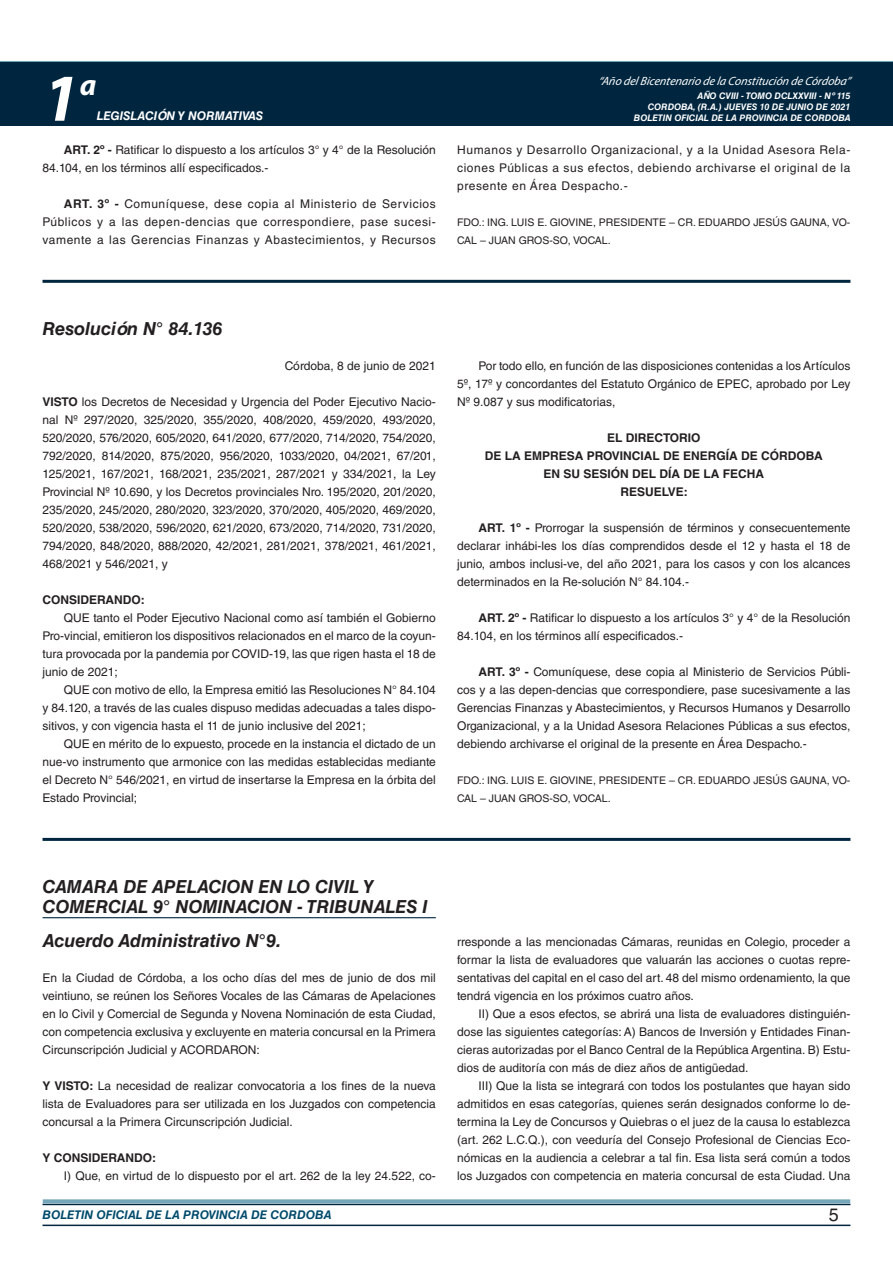
<style>
.page{position:relative;width:893px;height:1263px;background:#fff}
.page>*{position:absolute;margin:0;border:0;box-sizing:border-box;transform-origin:0 0}
.t1{font:italic 700 67.5px "Myriad Pro";color:#fff}
.t2{font:italic 700 30px "Myriad Pro";color:#fff}
.NOMBRE_DE_MINISTERIO{font:italic 700 18px/19.5px "Helvetica LT Std";color:#231f20}
.t3{font:18px "Helvetica LT Std";color:#231f20}
.TEXTO_BASE{font:12px/18px "Helvetica LT Std";color:#231f20;text-align:justify}
.RESUELVE{font:700 12px "Helvetica LT Std";color:#231f20}
.t4{font:italic 12px "Myriad Pro";color:#fff}
.t5{font:italic 700 12px "Helvetica LT Std";color:#004b6c}
.TEXTO_BASE-2{font:700 12px "Helvetica LT Std";color:#231f20}
.t6{font:italic 700 12px "Helvetica LT Std";color:#fff}
.FECHA{font:12px "Helvetica LT Std";color:#231f20}
.FIRMA{font:10.5px/18px "Helvetica LT Std";color:#231f20}
.t7{font:italic 700 9px/10.8px "Helvetica LT Std";color:#fff;text-align:right}
.s1{font-weight:700}
</style>
<div class="page">
<div style="left:0;top:61px;width:893px;height:6px;background:#73a5b8"></div>
<div style="left:0;top:62px;width:893px;height:64px;background:#00263f"></div>
<hr style="left:43px;top:1224px;width:807px;height:2px;background:#00263f">
<div style="left:42px;top:1198px;width:809px;height:8px;background:#fff;opacity:.75"></div>
<hr style="left:43px;top:280px;width:807px;height:3px;background:#00263f">
<hr style="left:43px;top:838px;width:807px;height:3px;background:#00263f">
<hr style="left:43px;top:917px;width:393px;height:1px;background:#00263f">
<h1 class="t1" style="left:43px;top:54px;width:38px">1</h1>
<h2 class="t2" style="left:80px;top:66px;width:18px">a</h2>
<p class="t6" style="left:97px;top:109px;width:168px">LEGISLACIÓN Y NORMATIVAS</p>
<p class="t4" style="left:598px;top:74px;width:254px">“Año delBicentenario de la Constitución de Córdoba”</p>
<p class="t7" style="left:634px;top:91px;width:218px">AÑO CVIII - TOMO DCLXXVIII - Nº 115<br>CORDOBA, (R.A.) JUEVES 10 DE JUNIO DE 2021<br>BOLETIN OFICIAL DE LA PROVINCIA DE CORDOBA</p>
<p class="TEXTO_BASE" style="left:43px;top:141px;width:395px;text-indent:21px"><span class="s1">ART. 2º -</span> Ratificar lo dispuesto a los artículos 3° y 4° de la Resolución<br>84.104, en los términos allí especificados.-</p>
<p class="TEXTO_BASE" style="left:43px;top:195px;width:395px;text-indent:21px"><span class="s1">ART. 3º -</span> Comuníquese, dese copia al Ministerio de Servicios Públicos y a las depen-dencias que correspondiere, pase sucesi&shy;vamente a las Gerencias Finanzas y Abastecimientos, y Recursos</p>
<p class="TEXTO_BASE" style="left:457px;top:141px;width:395px">Humanos y Desarrollo Organizacional, y a la Unidad Asesora Rela&shy;ciones Públicas a sus efectos, debiendo archivarse el original de la presente en Área Despacho.-</p>
<p class="FIRMA" style="left:457px;top:213px;width:395px">FDO.: ING. LUIS E. GIOVINE, PRESIDENTE – CR. EDUARDO JESÚS GAUNA, VO-<br>CAL – JUAN GROS-SO, VOCAL.</p>
<p class="NOMBRE_DE_MINISTERIO" style="left:43px;top:319px;width:181px">Resolución N° 84.136</p>
<p class="FECHA" style="left:285px;top:359px;width:153px">Córdoba, 8 de junio de 2021</p>
<p class="TEXTO_BASE" style="left:43px;top:393px;width:395px"><span class="s1">VISTO</span> los Decretos de Necesidad y Urgencia del Poder Ejecutivo Nacio&shy;nal Nº 297/2020, 325/2020, 355/2020, 408/2020, 459/2020, 493/2020, 520/2020, 576/2020, 605/2020, 641/2020, 677/2020, 714/2020, 754/2020, 792/2020, 814/2020, 875/2020, 956/2020, 1033/2020, 04/2021, 67/201, 125/2021, 167/2021, 168/2021, 235/2021, 287/2021 y 334/2021, la Ley Provincial Nº 10.690, y los Decretos provinciales Nro. 195/2020, 201/2020, 235/2020, 245/2020, 280/2020, 323/2020, 370/2020, 405/2020, 469/2020, 520/2020, 538/2020, 596/2020, 621/2020, 673/2020, 714/2020, 731/2020, 794/2020, 848/2020, 888/2020, 42/2021, 281/2021, 378/2021, 461/2021, 468/2021 y 546/2021, y</p>
<p class="TEXTO_BASE-2" style="left:43px;top:592px;width:104px">CONSIDERANDO:</p>
<p class="TEXTO_BASE" style="left:43px;top:609px;width:395px;text-indent:21px">QUE tanto el Poder Ejecutivo Nacional como así también el Gobierno Pro-vincial, emitieron los dispositivos relacionados en el marco de la coyun&shy;tura provocada por la pandemia por COVID-19, las que rigen hasta el 18 de junio de 2021;</p>
<p class="TEXTO_BASE" style="left:43px;top:681px;width:395px;text-indent:21px">QUE con motivo de ello, la Empresa emitió las Resoluciones N° 84.104 y 84.120, a través de las cuales dispuso medidas adecuadas a tales dispo&shy;sitivos, y con vigencia hasta el 11 de junio inclusive del 2021;</p>
<p class="TEXTO_BASE" style="left:43px;top:735px;width:395px;text-indent:21px">QUE en mérito de lo expuesto, procede en la instancia el dictado de un nue-vo instrumento que armonice con las medidas establecidas mediante el Decreto N° 546/2021, en virtud de insertarse la Empresa en la órbita del Estado Provincial;</p>
<p class="TEXTO_BASE" style="left:457px;top:357px;width:395px;text-indent:21px">Por todo ello, en función de las disposiciones contenidas a los Artículos 5º, 17º y concordantes del Estatuto Orgánico de EPEC, aprobado por Ley Nº 9.087 y sus modificatorias,</p>
<p class="RESUELVE" style="left:607px;top:430px;width:95px">EL DIRECTORIO</p>
<p class="RESUELVE" style="left:485px;top:448px;width:339px">DE LA EMPRESA PROVINCIAL DE ENERGÍA DE CÓRDOBA</p>
<p class="RESUELVE" style="left:543px;top:466px;width:222px">EN SU SESIÓN DEL DÍA DE LA FECHA</p>
<p class="RESUELVE" style="left:620px;top:484px;width:69px">RESUELVE:</p>
<p class="TEXTO_BASE" style="left:457px;top:519px;width:395px;text-indent:21px"><span class="s1">ART. 1º -</span> Prorrogar la suspensión de términos y consecuentemente declarar inhábi-les los días comprendidos desde el 12 y hasta el 18 de junio, ambos inclusi-ve, del año 2021, para los casos y con los alcances determinados en la Re-solución N° 84.104.-</p>
<p class="TEXTO_BASE" style="left:457px;top:609px;width:395px;text-indent:21px"><span class="s1">ART. 2º -</span> Ratificar lo dispuesto a los artículos 3° y 4° de la Resolución<br>84.104, en los términos allí especificados.-</p>
<p class="TEXTO_BASE" style="left:457px;top:663px;width:395px;text-indent:21px"><span class="s1">ART. 3º -</span> Comuníquese, dese copia al Ministerio de Servicios Públi&shy;cos y a las depen-dencias que correspondiere, pase sucesivamente a las Gerencias Finanzas y Abastecimientos, y Recursos Humanos y Desarrollo Organizacional, y a la Unidad Asesora Relaciones Públicas a sus efectos, debiendo archivarse el original de la presente en Área Despacho.-</p>
<p class="FIRMA" style="left:457px;top:771px;width:395px">FDO.: ING. LUIS E. GIOVINE, PRESIDENTE – CR. EDUARDO JESÚS GAUNA, VO-<br>CAL – JUAN GROS-SO, VOCAL.</p>
<p class="NOMBRE_DE_MINISTERIO" style="left:43px;top:877px;width:386px">CAMARA DE APELACION EN LO CIVIL Y<br>COMERCIAL 9° NOMINACION - TRIBUNALES I</p>
<p class="NOMBRE_DE_MINISTERIO" style="left:43px;top:931px;width:240px">Acuerdo Administrativo N°9.</p>
<p class="TEXTO_BASE" style="left:43px;top:969px;width:395px">En la Ciudad de Córdoba, a los ocho días del mes de junio de dos mil veintiuno, se reúnen los Señores Vocales de las Cámaras de Apelaciones en lo Civil y Comercial de Segunda y Novena Nominación de esta Ciudad, con competencia exclusiva y excluyente en materia concursal en la Primera Circunscripción Judicial y ACORDARON:</p>
<p class="TEXTO_BASE" style="left:43px;top:1077px;width:395px"><span class="s1">Y VISTO:</span> La necesidad de realizar convocatoria a los fines de la nueva lista de Evaluadores para ser utilizada en los Juzgados con competencia concursal a la Primera Circunscripción Judicial.</p>
<p class="TEXTO_BASE-2" style="left:43px;top:1150px;width:115px">Y CONSIDERANDO:</p>
<p class="TEXTO_BASE" style="left:64px;top:1167px;width:374px">I) Que, en virtud de lo dispuesto por el art. 262 de la ley 24.522, co-</p>
<p class="TEXTO_BASE" style="left:457px;top:933px;width:395px">rresponde a las mencionadas Cámaras, reunidas en Colegio, proceder a formar la lista de evaluadores que valuarán las acciones o cuotas repre&shy;sentativas del capital en el caso del art. 48 del mismo ordenamiento, la que tendrá vigencia en los próximos cuatro años.</p>
<p class="TEXTO_BASE" style="left:457px;top:1005px;width:395px;text-indent:21px">II) Que a esos efectos, se abrirá una lista de evaluadores distinguién&shy;dose las siguientes categorías: A) Bancos de Inversión y Entidades Finan&shy;cieras autorizadas por el Banco Central de la República Argentina. B) Estu&shy;dios de auditoría con más de diez años de antigüedad.</p>
<p class="TEXTO_BASE" style="left:457px;top:1077px;width:395px;text-indent:21px">III) Que la lista se integrará con todos los postulantes que hayan sido admitidos en esas categorías, quienes serán designados conforme lo de&shy;termina la Ley de Concursos y Quiebras o el juez de la causa lo establezca (art. 262 L.C.Q.), con veeduría del Consejo Profesional de Ciencias Eco&shy;nómicas en la audiencia a celebrar a tal fin. Esa lista será común a todos los Juzgados con competencia en materia concursal de esta Ciudad. Una</p>
<p class="t5" style="left:43px;top:1208px;width:290px">BOLETIN OFICIAL DE LA PROVINCIA DE CORDOBA</p>
<h3 class="t3" style="left:829px;top:1204px;width:12px">5</h3>
</div>
